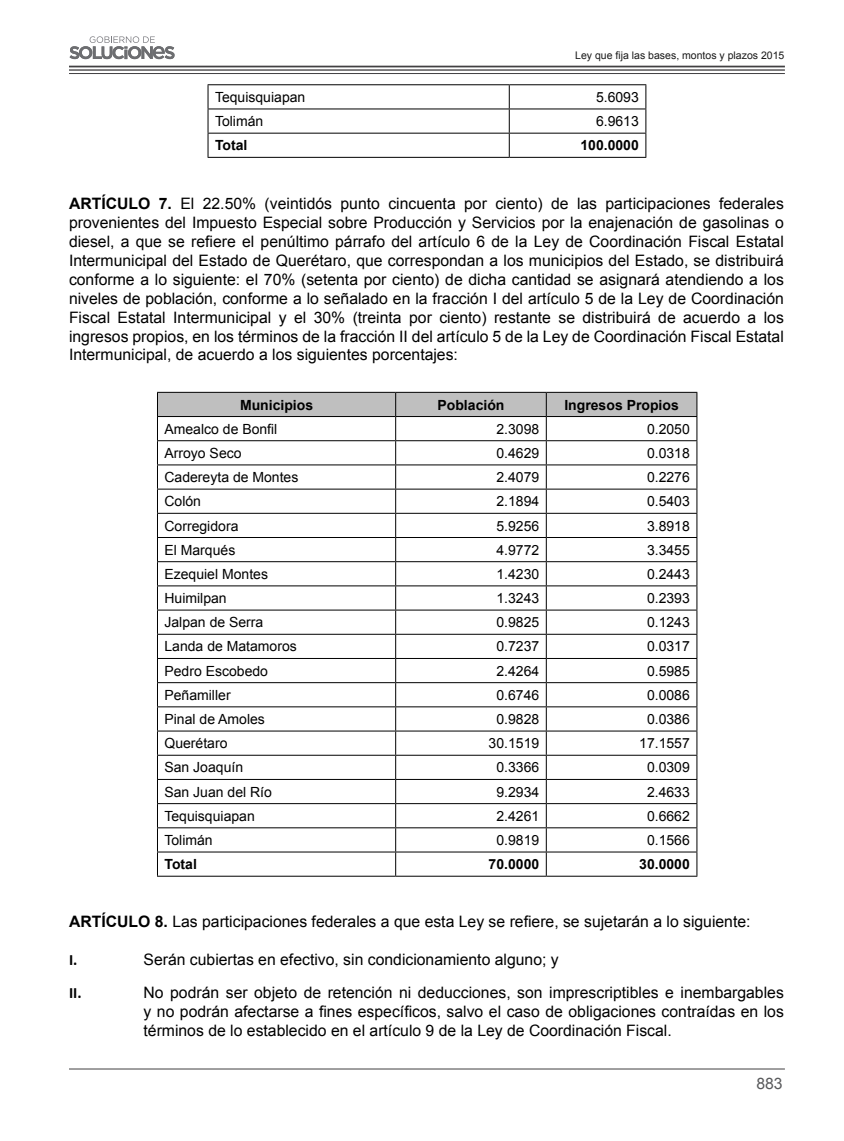
<style>
.page{position:relative;width:844px;height:1141px;background:#fff}
.page>*{position:absolute;margin:0;border:0;box-sizing:border-box;transform-origin:0 0}
.t1{font:15.75px/18.9px "Arial";color:#000;text-align:justify}
.t2{font:700 15.75px "Arial";color:#000}
.t3{font:700 15.75px "Calibri";color:#000}
.t4{font:15.75px "Arial";color:#58595b}
.t5{font:14px "Arial";color:#000}
.t6{font:700 14px "Arial";color:#000}
.t7{font:10.5px "Arial";color:#1a1a1a}
.s1{font-weight:700}
</style>
<div class="page">
<hr style="left:69px;top:66px;width:715px;height:1px;background:#414042">
<hr style="left:69px;top:69px;width:715px;height:2px;background:#414042">
<hr style="left:69px;top:73px;width:715px;height:1px;background:#414042">
<hr style="left:69px;top:1069px;width:715px;height:1px;background:#414042">
<svg style="left:69px;top:36px;width:105px;height:23px"></svg>
<hr style="left:207px;top:84px;width:302px;height:1px;background:#000">
<hr style="left:509px;top:84px;width:137px;height:1px;background:#000">
<hr style="left:207px;top:109px;width:302px;height:1px;background:#000">
<hr style="left:509px;top:109px;width:137px;height:1px;background:#000">
<hr style="left:207px;top:133px;width:302px;height:1px;background:#000">
<svg style="left:207px;top:85px;width:1px;height:72px"></svg>
<hr style="left:509px;top:133px;width:137px;height:1px;background:#000">
<svg style="left:508px;top:85px;width:1px;height:72px"></svg>
<svg style="left:645px;top:85px;width:1px;height:72px"></svg>
<hr style="left:207px;top:157px;width:302px;height:1px;background:#000">
<hr style="left:509px;top:157px;width:137px;height:1px;background:#000">
<svg style="left:157px;top:392px;width:540px;height:484px"></svg>
<hr style="left:157px;top:876px;width:238px;height:1px;background:#000">
<hr style="left:395px;top:876px;width:151px;height:1px;background:#000">
<hr style="left:546px;top:876px;width:151px;height:1px;background:#000">
<p class="t7" style="left:575px;top:48px;width:210px">Ley que fija las bases, montos y plazos 2015</p>
<p class="t5" style="left:215px;top:88px;width:92px">Tequisquiapan</p>
<p class="t5" style="left:596px;top:88px;width:44px">5.6093</p>
<p class="t5" style="left:215px;top:112px;width:50px">Tolimán</p>
<p class="t5" style="left:596px;top:112px;width:44px">6.9613</p>
<p class="t6" style="left:215px;top:136px;width:34px">Total</p>
<p class="t6" style="left:580px;top:136px;width:60px">100.0000</p>
<p class="t2" style="left:69px;top:193px;width:49px">Artículo</p>
<p class="t1" style="left:69px;top:194px;width:716px;text-indent:90px"><span class="s1">7.</span> El 22.50% (veintidós punto cincuenta por ciento) de las participaciones federales provenientes del Impuesto Especial sobre Producción y Servicios por la enajenación de gasolinas o diesel, a que se refiere el penúltimo párrafo del artículo 6 de la Ley de Coordinación Fiscal Estatal Intermunicipal del Estado de Querétaro, que correspondan a los municipios del Estado, se distribuirá conforme a lo siguiente: el 70% (setenta por ciento) de dicha cantidad se asignará atendiendo a los niveles de población, conforme a lo señalado en la fracción I del artículo 5 de la Ley de Coordinación Fiscal Estatal Intermunicipal y el 30% (treinta por ciento) restante se distribuirá de acuerdo a los ingresos propios, en los términos de la fracción II del artículo 5 de la Ley de Coordinación Fiscal Estatal Intermunicipal, de acuerdo a los siguientes porcentajes:</p>
<p class="t6" style="left:240px;top:395px;width:75px">Municipios</p>
<p class="t6" style="left:437px;top:395px;width:68px">Población</p>
<p class="t6" style="left:564px;top:395px;width:116px">Ingresos Propios</p>
<p class="t5" style="left:164px;top:420px;width:114px">Amealco de Bonfil</p>
<p class="t5" style="left:496px;top:420px;width:44px">2.3098</p>
<p class="t5" style="left:647px;top:420px;width:44px">0.2050</p>
<p class="t5" style="left:164px;top:444px;width:79px">Arroyo Seco</p>
<p class="t5" style="left:496px;top:444px;width:44px">0.4629</p>
<p class="t5" style="left:647px;top:444px;width:44px">0.0318</p>
<p class="t5" style="left:164px;top:468px;width:135px">Cadereyta de Montes</p>
<p class="t5" style="left:496px;top:468px;width:44px">2.4079</p>
<p class="t5" style="left:647px;top:468px;width:44px">0.2276</p>
<p class="t5" style="left:164px;top:492px;width:38px">Colón</p>
<p class="t5" style="left:496px;top:492px;width:44px">2.1894</p>
<p class="t5" style="left:647px;top:492px;width:44px">0.5403</p>
<p class="t5" style="left:164px;top:516px;width:75px">Corregidora</p>
<p class="t5" style="left:496px;top:516px;width:44px">5.9256</p>
<p class="t5" style="left:647px;top:516px;width:44px">3.8918</p>
<p class="t5" style="left:164px;top:541px;width:72px">El Marqués</p>
<p class="t5" style="left:496px;top:541px;width:44px">4.9772</p>
<p class="t5" style="left:647px;top:541px;width:44px">3.3455</p>
<p class="t5" style="left:164px;top:565px;width:105px">Ezequiel Montes</p>
<p class="t5" style="left:496px;top:565px;width:44px">1.4230</p>
<p class="t5" style="left:647px;top:565px;width:44px">0.2443</p>
<p class="t5" style="left:164px;top:589px;width:64px">Huimilpan</p>
<p class="t5" style="left:496px;top:589px;width:44px">1.3243</p>
<p class="t5" style="left:647px;top:589px;width:44px">0.2393</p>
<p class="t5" style="left:164px;top:613px;width:100px">Jalpan de Serra</p>
<p class="t5" style="left:496px;top:613px;width:44px">0.9825</p>
<p class="t5" style="left:647px;top:613px;width:44px">0.1243</p>
<p class="t5" style="left:164px;top:637px;width:134px">Landa de Matamoros</p>
<p class="t5" style="left:496px;top:637px;width:44px">0.7237</p>
<p class="t5" style="left:647px;top:637px;width:44px">0.0317</p>
<p class="t5" style="left:164px;top:662px;width:105px">Pedro Escobedo</p>
<p class="t5" style="left:496px;top:662px;width:44px">2.4264</p>
<p class="t5" style="left:647px;top:662px;width:44px">0.5985</p>
<p class="t5" style="left:164px;top:686px;width:68px">Peñamiller</p>
<p class="t5" style="left:496px;top:686px;width:44px">0.6746</p>
<p class="t5" style="left:647px;top:686px;width:44px">0.0086</p>
<p class="t5" style="left:164px;top:710px;width:102px">Pinal de Amoles</p>
<p class="t5" style="left:496px;top:710px;width:44px">0.9828</p>
<p class="t5" style="left:647px;top:710px;width:44px">0.0386</p>
<p class="t5" style="left:164px;top:734px;width:65px">Querétaro</p>
<p class="t5" style="left:488px;top:734px;width:52px">30.1519</p>
<p class="t5" style="left:639px;top:734px;width:52px">17.1557</p>
<p class="t5" style="left:164px;top:758px;width:80px">San Joaquín</p>
<p class="t5" style="left:496px;top:758px;width:44px">0.3366</p>
<p class="t5" style="left:647px;top:758px;width:44px">0.0309</p>
<p class="t5" style="left:164px;top:783px;width:109px">San Juan del Río</p>
<p class="t5" style="left:496px;top:783px;width:44px">9.2934</p>
<p class="t5" style="left:647px;top:783px;width:44px">2.4633</p>
<p class="t5" style="left:164px;top:807px;width:92px">Tequisquiapan</p>
<p class="t5" style="left:496px;top:807px;width:44px">2.4261</p>
<p class="t5" style="left:647px;top:807px;width:44px">0.6662</p>
<p class="t5" style="left:164px;top:831px;width:50px">Tolimán</p>
<p class="t5" style="left:496px;top:831px;width:44px">0.9819</p>
<p class="t5" style="left:647px;top:831px;width:44px">0.1566</p>
<p class="t6" style="left:164px;top:855px;width:34px">Total</p>
<p class="t6" style="left:488px;top:855px;width:52px">70.0000</p>
<p class="t6" style="left:639px;top:855px;width:52px">30.0000</p>
<p class="t2" style="left:69px;top:911px;width:49px">Artículo</p>
<p class="t1" style="left:155px;top:913px;width:597px"><span class="s1">8.</span> Las participaciones federales a que esta Ley se refiere, se sujetarán a lo siguiente:</p>
<p class="t3" style="left:69px;top:950px;width:10px">I.</p>
<p class="t1" style="left:143px;top:950px;width:416px">Serán cubiertas en efectivo, sin condicionamiento alguno; y</p>
<p class="t3" style="left:69px;top:983px;width:14px">II.</p>
<p class="t1" style="left:143px;top:983px;width:641px">No podrán ser objeto de retención ni deducciones, son imprescriptibles e inembargables y no podrán afectarse a fines específicos, salvo el caso de obligaciones contraídas en los términos de lo establecido en el artículo 9 de la Ley de Coordinación Fiscal.</p>
<p class="t4" style="left:756px;top:1073px;width:28px">883</p>
</div>
